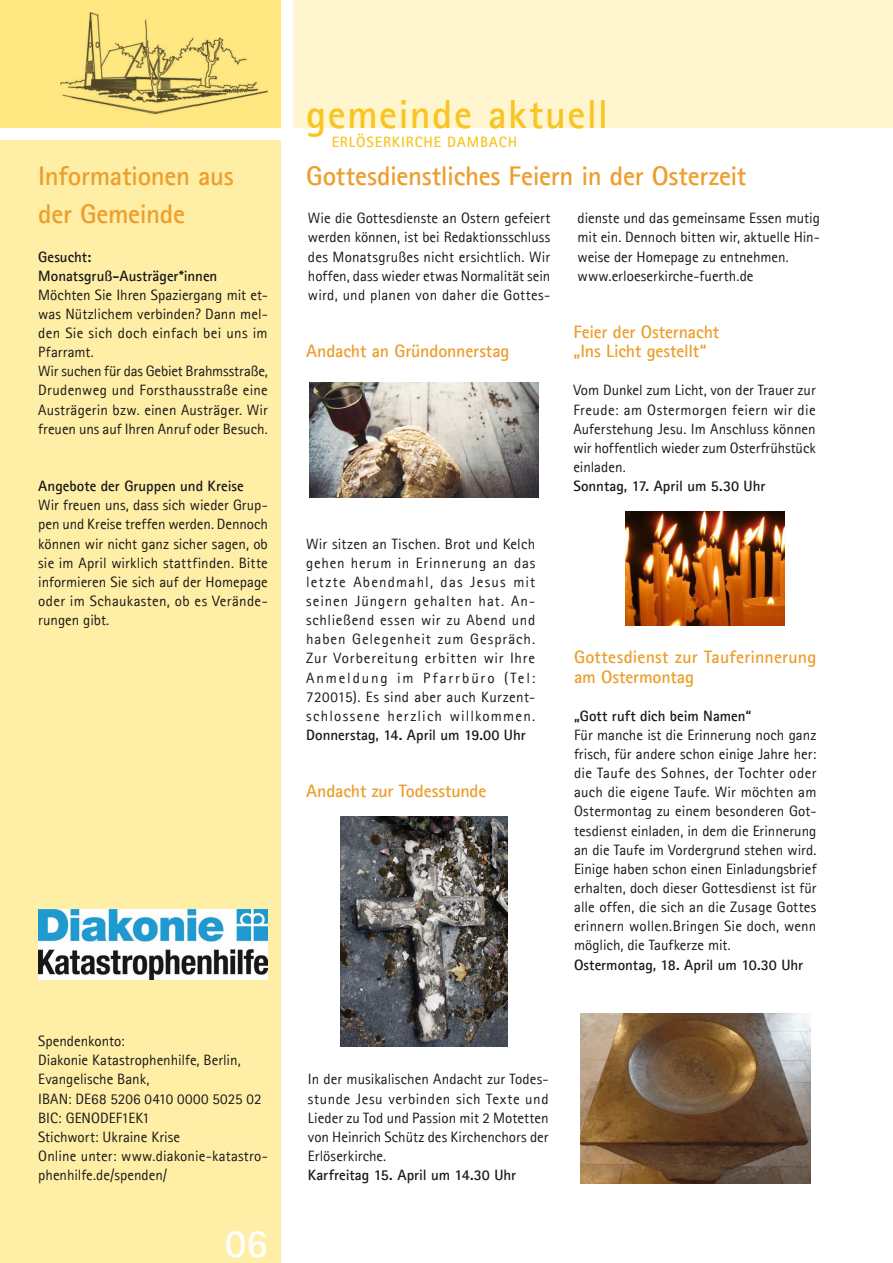
<style>
.page{position:relative;width:893px;height:1263px;background:#fff}
.page>*{position:absolute;margin:0;border:0;box-sizing:border-box;transform-origin:0 0}
.t1{font:700 40.5px "Agfa Rotis Sans Serif";letter-spacing:.035em;color:#f8c522}
.t2{font:700 40.5px "Agfa Rotis Sans Serif";color:#fffefd}
.t3{font:700 27px/38.2px "Agfa Rotis Sans Serif";letter-spacing:-.015em;color:#ed9e2d}
.t4{font:700 18px/19.2px "Agfa Rotis Sans Serif";letter-spacing:-.005em;color:#ed9e2d}
.t5{font:15px/19.2px "Agfa Rotis Sans Serif";color:#1a1818;text-align:justify}
.t6{font:700 15px/19.2px "Agfa Rotis Sans Serif";color:#1a1818}
.t7{font:700 15px "Agfa Rotis Sans Serif";letter-spacing:.055em;color:#f8c522}
</style>
<div class="page">
<div style="left:293px;top:0;width:600px;height:128px;background:#fff6cf"></div>
<div style="left:0;top:0;width:281px;height:128px;background:#ffe781"></div>
<div style="left:0;top:140px;width:281px;height:1123px;background:#ffeea6"></div>
<img style="left:61px;top:13px;width:207px;height:102px">
<img style="left:580px;top:1013px;width:230px;height:170px">
<img style="left:340px;top:816px;width:167px;height:230px">
<img style="left:309px;top:383px;width:230px;height:114px">
<img style="left:38px;top:909px;width:230px;height:71px">
<img style="left:626px;top:511px;width:158px;height:114px">
<h2 class="t3" style="left:38px;top:156px;width:197px">Informationen aus der Gemeinde</h2>
<p class="t6" style="left:38px;top:247px;width:181px">Gesucht:<br>Monatsgruß-Austräger*innen</p>
<p class="t5" style="left:38px;top:285px;width:231px;text-align:left">Möchten Sie Ihren Spaziergang mit et&shy;was Nützlichem verbinden? Dann mel&shy;den Sie sich doch einfach bei uns im Pfarramt.<br>Wir suchen für das Gebiet Brahmsstraße, Drudenweg und Forsthausstraße eine Austrägerin bzw. einen Austräger. Wir freuen uns auf Ihren Anruf oder Besuch.</p>
<p class="t6" style="left:38px;top:476px;width:207px">Angebote der Gruppen und Kreise</p>
<p class="t5" style="left:38px;top:495px;width:231px">Wir freuen uns, dass sich wieder Grup&shy;pen und Kreise treffen werden. Dennoch können wir nicht ganz sicher sagen, ob sie im April wirklich stattfinden. Bitte informieren Sie sich auf der Homepage oder im Schaukasten, ob es Verände&shy;rungen gibt.</p>
<p class="t5" style="left:38px;top:1031px;width:231px;text-align:left">Spendenkonto:<br>Diakonie Katastrophenhilfe, Berlin,<br>Evangelische Bank,<br>IBAN: DE68 5206 0410 0000 5025 02<br>BIC: GENODEF1EK1<br>Stichwort: Ukraine Krise<br>Online unter: www.diakonie-katastro&shy;phenhilfe.de/spenden/</p>
<h1 class="t2" style="left:225px;top:1217px;width:45px">06</h1>
<h1 class="t1" style="left:306px;top:88px;width:304px">gemeinde aktuell</h1>
<p class="t7" style="left:332px;top:132px;width:187px">ERLÖSERKIRCHE DAMBACH</p>
<h2 class="t3" style="left:306px;top:156px;width:442px">Gottesdienstliches Feiern in der Osterzeit</h2>
<p class="t5" style="left:308px;top:208px;width:244px">Wie die Gottesdienste an Ostern gefeiert werden können, ist bei Redaktionsschluss des Monatsgrußes nicht ersichtlich. Wir hoffen, dass wieder etwas Normalität sein wird, und planen von daher die Gottes-</p>
<p class="t5" style="left:578px;top:208px;width:244px;text-align:left">dienste und das gemeinsame Essen mutig mit ein. Dennoch bitten wir, aktuelle Hin&shy;weise der Homepage zu entnehmen. www.erloeserkirche-fuerth.de</p>
<p class="t4" style="left:306px;top:341px;width:205px">Andacht an Gründonnerstag</p>
<p class="t5" style="left:306px;top:534px;width:231px">Wir sitzen an Tischen. Brot und Kelch gehen herum in Erinnerung an das letzte Abendmahl, das Jesus mit seinen Jüngern gehalten hat. An&shy;schließend essen wir zu Abend und haben Gelegenheit zum Gespräch.<br>Zur Vorbereitung erbitten wir Ihre Anmeldung im Pfarrbüro (Tel:<br>720015). Es sind aber auch Kurzent&shy;schlossene herzlich willkommen.</p>
<p class="t6" style="left:306px;top:725px;width:221px">Donnerstag, 14. April um 19.00 Uhr</p>
<p class="t4" style="left:306px;top:781px;width:182px">Andacht zur Todesstunde</p>
<p class="t4" style="left:573px;top:322px;width:147px">Feier der Osternacht „Ins Licht gestellt“</p>
<p class="t5" style="left:573px;top:381px;width:244px">Vom Dunkel zum Licht, von der Trauer zur Freude: am Ostermorgen feiern wir die Auferstehung Jesu. Im Anschluss können wir hoffentlich wieder zum Osterfrühstück einladen.</p>
<p class="t6" style="left:573px;top:476px;width:194px">Sonntag, 17. April um 5.30 Uhr</p>
<p class="t4" style="left:574px;top:647px;width:244px">Gottesdienst zur Tauferinnerung am Ostermontag</p>
<p class="t6" style="left:574px;top:706px;width:179px">„Gott ruft dich beim Namen“</p>
<p class="t5" style="left:574px;top:725px;width:244px">Für manche ist die Erinnerung noch ganz frisch, für andere schon einige Jahre her: die Taufe des Sohnes, der Tochter oder auch die eigene Taufe. Wir möchten am Ostermontag zu einem besonderen Got&shy;tesdienst einladen, in dem die Erinnerung an die Taufe im Vordergrund stehen wird.<br>Einige haben schon einen Einladungsbrief erhalten, doch dieser Gottesdienst ist für alle offen, die sich an die Zusage Gottes erinnern wollen.Bringen Sie doch, wenn möglich, die Taufkerze mit.</p>
<p class="t6" style="left:574px;top:954px;width:231px">Ostermontag, 18. April um 10.30 Uhr</p>
<p class="t5" style="left:308px;top:1069px;width:242px">In der musikalischen Andacht zur Todes&shy;stunde Jesu verbinden sich Texte und Lieder zu Tod und Passion mit 2 Motetten von Heinrich Schütz des Kirchenchors der Erlöserkirche.</p>
<p class="t6" style="left:308px;top:1165px;width:210px">Karfreitag 15. April um 14.30 Uhr</p>
</div>
